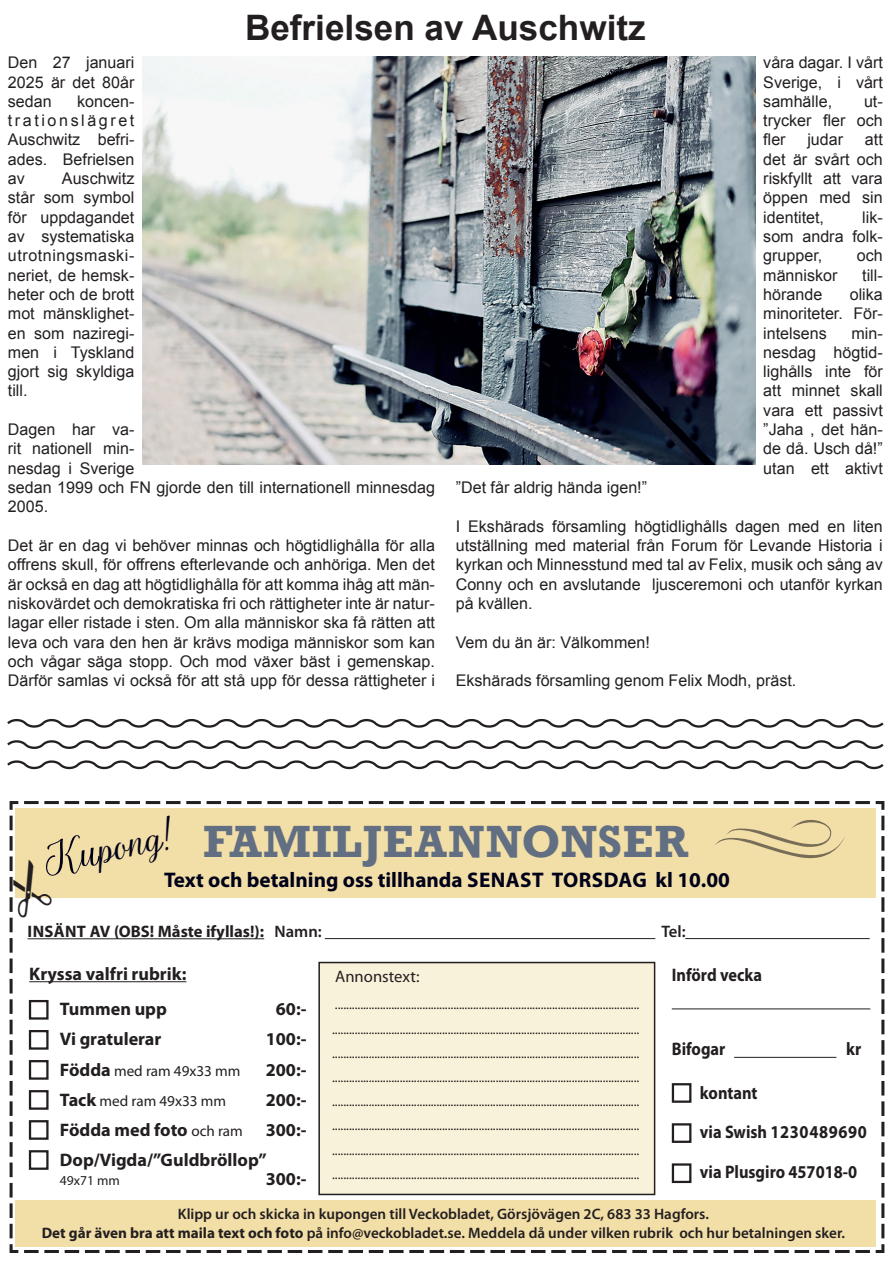
<style>
.page{position:relative;width:893px;height:1263px;background:#fff}
.page>*{position:absolute;margin:0;border:0;box-sizing:border-box;transform-origin:0 0}
.t1{font:700 42.3px "Rockwell";letter-spacing:.03em;color:#626f83}
.t2{font:40.95px "La Parisienne Script";color:#000119}
.t3{font:700 35.1px "Arial";color:#231f20}
.t4{font:700 21.15px "Myriad Pro";color:#000119}
.t5{font:700 18.15px/30.3px "Myriad Pro";color:#231f20}
.t6{font:700 18.15px/39.3px "Myriad Pro";color:#231f20;scale:.9 1}
.t7{font:700 16.65px "Myriad Pro";color:#231f20}
.t8{font:16.65px "Myriad Pro";color:#231f20}
.t9{font:600 16.65px "Myriad Pro";color:#231f20}
.t10{font:16.05px/19.4px "Arial";color:#231f20;text-align:justify}
.t11{font:600 15.15px/18.1px "Myriad Pro";color:#231f20;text-align:center}
.t12{font:15.15px "Myriad Pro";color:#231f20}
.t13{font:13.65px/24.2px "Myriad Pro";color:#231f20;text-align:justify}
.s1{font-size:42.3px}
.s2{font-weight:600}
.s3{font-weight:700;font-size:18.15px}
.s4{font-weight:400;font-size:15.15px}
.s5{font-weight:700}
</style>
<div class="page">
<svg style="left:9px;top:801px;width:876px;height:452px"></svg>
<hr style="left:29px;top:981px;width:157px;height:1px;background:#231f20">
<hr style="left:28px;top:938px;width:236px;height:1px;background:#231f20">
<hr style="left:325px;top:938px;width:330px;height:1px;background:#231f20">
<hr style="left:685px;top:938px;width:185px;height:1px;background:#231f20">
<div style="left:319px;top:962px;width:336px;height:232px;background:#f9f2da"></div>
<div style="left:318px;top:962px;width:337px;height:233px;border:2px solid #231f20"></div>
<hr style="left:672px;top:1008px;width:198px;height:1px;background:#231f20">
<hr style="left:734px;top:1057px;width:102px;height:1px;background:#231f20">
<div style="left:673px;top:1084px;width:17px;height:18px;background:#fff"></div>
<div style="left:672px;top:1083px;width:19px;height:20px;border:2px solid #231f20"></div>
<div style="left:673px;top:1124px;width:17px;height:18px;background:#fff"></div>
<div style="left:672px;top:1123px;width:19px;height:20px;border:2px solid #231f20"></div>
<div style="left:673px;top:1164px;width:17px;height:18px;background:#fff"></div>
<div style="left:672px;top:1163px;width:19px;height:20px;border:2px solid #231f20"></div>
<svg style="left:715px;top:811px;width:130px;height:52px;background:#e5d29f"></svg>
<img style="left:143px;top:56px;width:612px;height:408px">
<svg style="left:7px;top:719px;width:877px;height:9px"></svg>
<svg style="left:7px;top:740px;width:877px;height:30px"></svg>
<svg style="left:10px;top:816px;width:43px;height:425px"></svg>
<h3 class="t3" style="left:245px;top:4px;width:402px">Befrielsen av Auschwitz</h3>
<p class="t10" style="left:8px;top:53px;width:128px">Den 27 januari 2025 är det 80år sedan</p>
<p class="t10" style="left:8px;top:92px;width:128px;text-indent:69px">koncen&shy;trationslägret Auschwitz befri&shy;ades. Befrielsen av</p>
<p class="t10" style="left:8px;top:169px;width:128px;text-indent:54px">Auschwitz står som symbol för uppdagandet av systematiska utrotningsmaski&shy;neriet, de hemsk&shy;heter och de brott mot mänsklighet&shy;en som naziregi&shy;men i Tyskland gjort sig skyldiga till.</p>
<p class="t10" style="left:8px;top:420px;width:429px;text-align:left">Dagen har va-<br>rit nationell min-<br>nesdag i Sverige<br>sedan 1999 och FN gjorde den till internationell minnesdag<br>2005.</p>
<p class="t10" style="left:8px;top:536px;width:429px">Det är en dag vi behöver minnas och högtidlighålla för alla offrens skull, för offrens efterlevande och anhöriga. Men det är också en dag att högtidlighålla för att komma ihåg att män&shy;niskovärdet och demokratiska fri och rättigheter inte är natur&shy;lagar eller ristade i sten. Om alla människor ska få rätten att leva och vara den hen är krävs modiga människor som kan och vågar säga stopp. Och mod växer bäst i gemenskap.<br>Därför samlas vi också för att stå upp för dessa rättigheter i</p>
<p class="t10" style="left:763px;top:53px;width:121px">våra dagar. I vårt Sverige, i vårt samhälle,</p>
<p class="t10" style="left:763px;top:92px;width:121px;text-indent:101px">ut&shy;trycker fler och fler</p>
<p class="t10" style="left:807px;top:130px;width:37px">judar</p>
<p class="t10" style="left:763px;top:130px;width:121px;text-indent:102px">att det är svårt och riskfyllt att vara öppen med sin identitet,</p>
<p class="t10" style="left:763px;top:208px;width:121px;text-indent:99px">lik&shy;som andra folk&shy;grupper,</p>
<p class="t10" style="left:857px;top:246px;width:27px">och</p>
<p class="t10" style="left:763px;top:265px;width:76px">människor</p>
<p class="t10" style="left:862px;top:265px;width:22px">till-</p>
<p class="t10" style="left:763px;top:285px;width:61px">hörande</p>
<p class="t10" style="left:763px;top:285px;width:121px;text-indent:86px">olika minoriteter. För&shy;intelsens</p>
<p class="t10" style="left:763px;top:323px;width:121px;text-indent:88px">min&shy;nesdag högtid&shy;lighålls inte för att minnet skall vara ett passivt ”Jaha , det hän&shy;de då. Usch då!” utan ett aktivt</p>
<p class="t10" style="left:456px;top:478px;width:193px">”Det får aldrig hända igen!”</p>
<p class="t10" style="left:456px;top:516px;width:429px">I Ekshärads församling högtidlighålls dagen med en liten utställning med material från Forum för Levande Historia i kyrkan och Minnesstund med tal av Felix, musik och sång av Conny och en avslutande ljusceremoni och utanför kyrkan på kvällen.</p>
<p class="t10" style="left:456px;top:632px;width:196px">Vem du än är: Välkommen!</p>
<p class="t10" style="left:456px;top:671px;width:342px">Ekshärads församling genom Felix Modh, präst.</p>
<h2 class="t2" style="left:39px;top:836px;width:137px;rotate:-13deg"><span class="s1">Ku</span>pong!</h2>
<h1 class="t1" style="left:204px;top:814px;width:486px">FAMILJEANNONSER</h1>
<h3 class="t4" style="left:164px;top:866px;width:567px">Text och betalning oss tillhanda SENAST TORSDAG kl 10.00</h3>
<p class="t7" style="left:28px;top:921px;width:296px">INSÄNT AV (OBS! Måste ifyllas!): <span class="s2">Namn:</span></p>
<p class="t9" style="left:661px;top:921px;width:26px">Tel:</p>
<p class="t5" style="left:29px;top:958px;width:159px">Kryssa valfri rubrik:</p>
<p class="t5" style="left:60px;top:993px;width:108px">Tummen upp</p>
<p class="t5" style="left:276px;top:993px;width:32px">60:-</p>
<p class="t5" style="left:60px;top:1023px;width:103px">Vi gratulerar</p>
<p class="t5" style="left:266px;top:1023px;width:42px">100:-</p>
<p class="t12" style="left:60px;top:1061px;width:182px"><span class="s3">Födda</span> med ram 49x33 mm</p>
<p class="t5" style="left:266px;top:1054px;width:42px">200:-</p>
<p class="t12" style="left:60px;top:1091px;width:168px"><span class="s3">Tack</span> med ram 49x33 mm</p>
<p class="t5" style="left:266px;top:1084px;width:42px">200:-</p>
<p class="t5" style="left:60px;top:1114px;width:184px">Födda med foto <span class="s4">och ram</span></p>
<p class="t5" style="left:60px;top:1114px;width:248px;text-indent:206px">300:-<br>Dop/Vigda/”Guldbröllop”</p>
<p class="t13" style="left:60px;top:1168px;width:61px">49x71 mm</p>
<p class="t5" style="left:266px;top:1163px;width:42px">300:-</p>
<p class="t8" style="left:335px;top:966px;width:86px">Annonstext:</p>
<p class="t13" style="left:332px;top:992px;width:309px">............................................................................................................ ............................................................................................................. ............................................................................................................. ............................................................................................................. ............................................................................................................. ............................................................................................................. ............................................................................................................. .............................................................................................................</p>
<p class="t6" style="left:672px;top:954px;width:102px">Införd vecka</p>
<p class="t6" style="left:672px;top:1028px;width:61px">Bifogar</p>
<p class="t6" style="left:846px;top:1028px;width:18px">kr</p>
<p class="t6" style="left:700px;top:1073px;width:187px">kontant<br>via Swish 1230489690 via Plusgiro 457018-0</p>
<p class="t11" style="left:42px;top:1205px;width:805px">Klipp ur och skicka in kupongen till Veckobladet, Görsjövägen 2C, 683 33 Hagfors.<br><span class="s5">Det går även bra att maila text och foto</span> på info@veckobladet.se. Meddela då under vilken rubrik och hur betalningen sker.</p>
</div>
